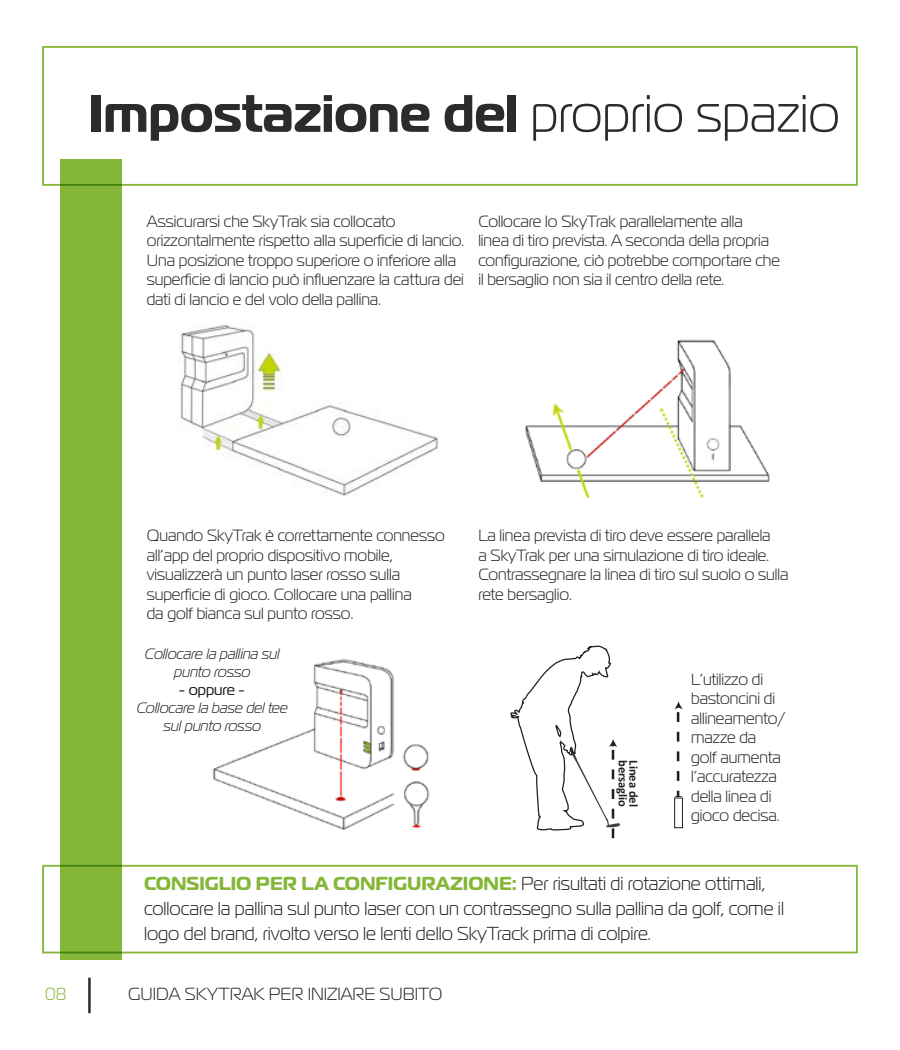
<style>
.page{position:relative;width:900px;height:1050px;background:#fff}
.page>*{position:absolute;margin:0;border:0;box-sizing:border-box;transform-origin:0 0}
.Big_Title{font:700 52.5px "Magistral";color:#2d2a2b}
.t1{font:300 18.75px/25px "Magistral";color:#231f20}
.t2{font:300 17.5px "Magistral";color:#231f20}
.t3{font:300 17.5px "Magistral";color:#84b638}
.t4{font:300 16.25px/19.5px "Magistral";color:#231f20}
.t5{font:italic 300 15px/18px "Magistral";color:#231f20;text-align:center}
.t6{font:15px "Magistral";color:#231f20}
.t7{font:700 12.5px "Calibri";color:#231f20}
.s1{font-weight:300}
.s2{font-weight:700;color:#84b638}
</style>
<div class="page">
<img style="left:178px;top:324px;width:261px;height:172px">
<img style="left:525px;top:339px;width:245px;height:158px">
<img style="left:212px;top:659px;width:218px;height:172px">
<svg style="left:674px;top:701px;width:9px;height:97px"></svg>
<div style="left:674px;top:798px;width:9px;height:30px;border:1px solid #231f20"></div>
<svg style="left:510px;top:645px;width:110px;height:193px"></svg>
<div style="left:42px;top:46px;width:816px;height:140px;border:2px solid #84b638"></div>
<div style="left:42px;top:865px;width:816px;height:88px;border:2px solid #84b638"></div>
<hr style="left:88px;top:978px;width:3px;height:35px;background:#2d2a2b">
<div style="left:60px;top:160px;width:61px;height:800px;background:#84b638"></div>
<div style="left:616px;top:747px;width:28px;height:73px;background:#fff"></div>
<p class="Big_Title" style="left:88px;top:77px;width:753px">Impostazione del <span class="s1">proprio spazio</span></p>
<p class="t4" style="left:147px;top:211px;width:319px">Assicurarsi che SkyTrak sia collocato orizzontalmente rispetto alla superficie di lancio.<br>Una posizione troppo superiore o inferiore alla superficie di lancio può influenzare la cattura dei dati di lancio e del volo della pallina.</p>
<p class="t4" style="left:478px;top:211px;width:303px">Collocare lo SkyTrak parallelamente alla<br>linea di tiro prevista. A seconda della propria configurazione, ciò potrebbe comportare che il bersaglio non sia il centro della rete.</p>
<p class="t4" style="left:147px;top:525px;width:300px">Quando SkyTrak è correttamente connesso all’app del proprio dispositivo mobile, visualizzerà un punto laser rosso sulla superficie di gioco. Collocare una pallina<br>da golf bianca sul punto rosso.</p>
<p class="t4" style="left:478px;top:525px;width:312px">La linea prevista di tiro deve essere parallela<br>a SkyTrak per una simulazione di tiro ideale.<br>Contrassegnare la linea di tiro sul suolo o sulla rete bersaglio.</p>
<p class="t5" style="left:145px;top:644px;width:136px">Collocare la pallina sul punto rosso</p>
<p class="t6" style="left:179px;top:680px;width:67px">- oppure -</p>
<p class="t5" style="left:137px;top:698px;width:152px">Collocare la base del tee sul punto rosso</p>
<p class="t7" style="left:631px;top:760px;width:49px;rotate:90deg">bersaglio</p>
<p class="t7" style="left:642px;top:760px;width:48px;rotate:90deg">Linea del</p>
<p class="t4" style="left:691px;top:669px;width:95px">L’utilizzo di bastoncini di allineamento/ mazze da golf aumenta l’accuratezza della linea di gioco decisa.</p>
<p class="t1" style="left:144px;top:871px;width:642px"><span class="s2">CONSIGLIO PER LA CONFIGURAZIONE:</span> Per risultati di rotazione ottimali, collocare la pallina sul punto laser con un contrassegno sulla pallina da golf, come il logo del brand, rivolto verso le lenti dello SkyTrack prima di colpire.</p>
<p class="t3" style="left:45px;top:983px;width:23px">08</p>
<p class="t2" style="left:128px;top:983px;width:316px">GUIDA SKYTRAK PER INIZIARE SUBITO</p>
</div>
